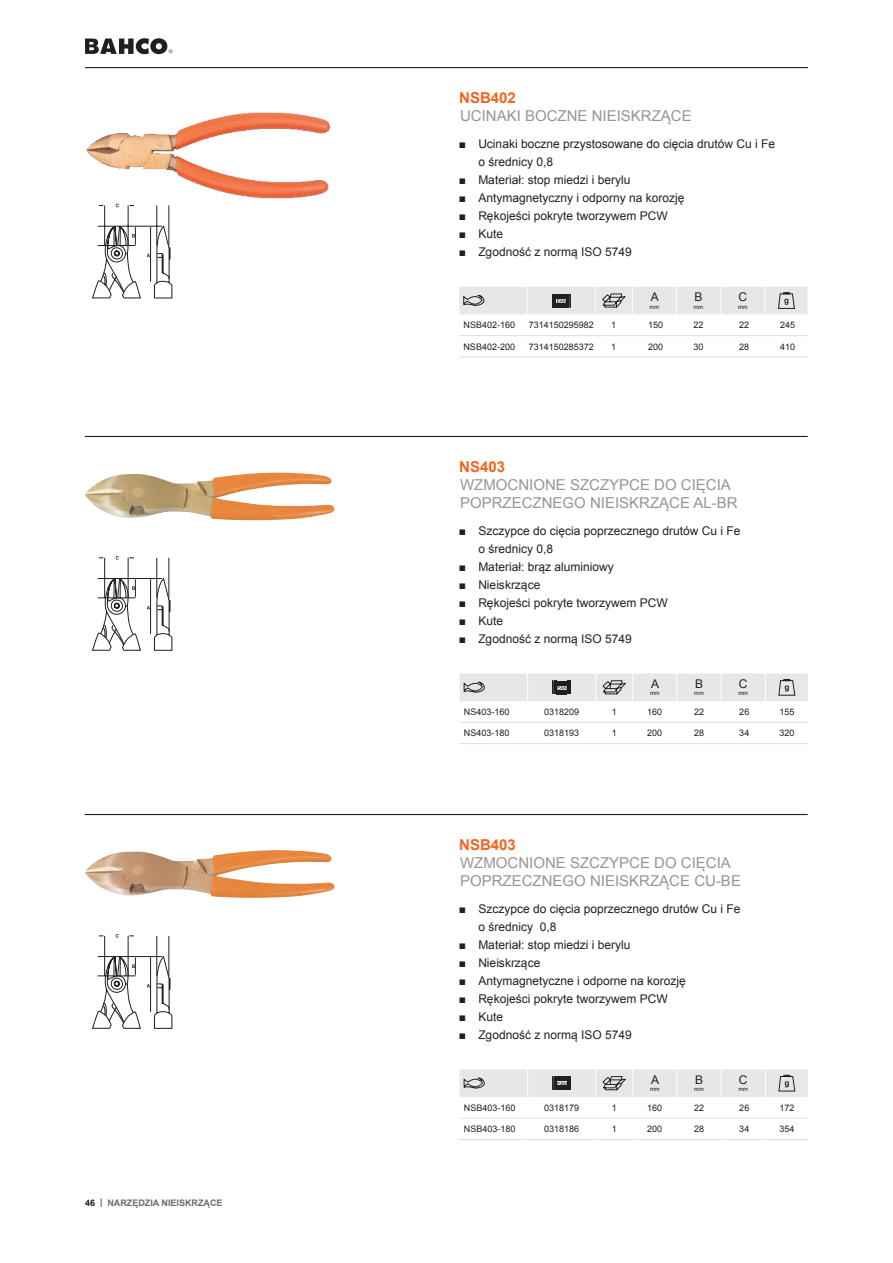
<style>
.page{position:relative;width:893px;height:1263px;background:#fff}
.page>*{position:absolute;margin:0;border:0;box-sizing:border-box;transform-origin:0 0}
.t1{font:15px/18px "Arial";color:#939598}
.t2{font:700 15px "Arial";color:#f36421}
.t3{font:12px/18px "Arial";color:#231f20}
.t4{font:9px "Arial";color:#231f20}
.t5{font:700 9px "Arial";color:#6c6d70}
.t6{font:5.7px "Arial";color:#231f20}
.s1{color:#231f20}
.s2{font-weight:400;color:#231f20}
</style>
<div class="page">
<img style="left:86px;top:112px;width:245px;height:95px">
<hr style="left:104px;top:205px;width:1px;height:41px;background:#231f20">
<hr style="left:128px;top:205px;width:1px;height:41px;background:#231f20">
<hr style="left:157px;top:205px;width:1px;height:41px;background:#231f20">
<hr style="left:169px;top:205px;width:1px;height:41px;background:#231f20">
<svg style="left:92px;top:226px;width:80px;height:72px"></svg>
<hr style="left:104px;top:558px;width:1px;height:40px;background:#231f20">
<hr style="left:128px;top:558px;width:1px;height:40px;background:#231f20">
<hr style="left:157px;top:558px;width:1px;height:40px;background:#231f20">
<hr style="left:169px;top:558px;width:1px;height:40px;background:#231f20">
<svg style="left:92px;top:578px;width:80px;height:72px"></svg>
<hr style="left:104px;top:936px;width:1px;height:40px;background:#231f20">
<hr style="left:128px;top:936px;width:1px;height:40px;background:#231f20">
<hr style="left:157px;top:936px;width:1px;height:40px;background:#231f20">
<hr style="left:169px;top:936px;width:1px;height:40px;background:#231f20">
<svg style="left:92px;top:956px;width:80px;height:72px"></svg>
<hr style="left:85px;top:67px;width:723px;height:1px;background:#231f20">
<hr style="left:85px;top:436px;width:723px;height:1px;background:#231f20">
<hr style="left:85px;top:814px;width:723px;height:1px;background:#231f20">
<img style="left:85px;top:473px;width:249px;height:48px">
<img style="left:85px;top:850px;width:249px;height:48px">
<svg style="left:85px;top:38px;width:88px;height:16px"></svg>
<hr style="left:459px;top:335px;width:68px;height:1px;background:#dcdddf">
<hr style="left:527px;top:335px;width:68px;height:1px;background:#dcdddf">
<hr style="left:595px;top:335px;width:37px;height:1px;background:#dcdddf">
<hr style="left:632px;top:335px;width:44px;height:1px;background:#dcdddf">
<hr style="left:676px;top:335px;width:45px;height:1px;background:#dcdddf">
<hr style="left:721px;top:335px;width:44px;height:1px;background:#dcdddf">
<hr style="left:765px;top:335px;width:43px;height:1px;background:#dcdddf">
<hr style="left:459px;top:356px;width:68px;height:1px;background:#dcdddf">
<hr style="left:527px;top:356px;width:68px;height:1px;background:#dcdddf">
<hr style="left:595px;top:356px;width:37px;height:1px;background:#dcdddf">
<hr style="left:632px;top:356px;width:44px;height:1px;background:#dcdddf">
<hr style="left:676px;top:356px;width:45px;height:1px;background:#dcdddf">
<hr style="left:721px;top:356px;width:44px;height:1px;background:#dcdddf">
<hr style="left:765px;top:356px;width:43px;height:1px;background:#dcdddf">
<svg style="left:459px;top:287px;width:349px;height:27px;background:#dbdcde"></svg>
<hr style="left:459px;top:743px;width:69px;height:1px;background:#dcdddf">
<hr style="left:528px;top:743px;width:68px;height:1px;background:#dcdddf">
<hr style="left:633px;top:743px;width:44px;height:1px;background:#dcdddf">
<hr style="left:765px;top:743px;width:44px;height:1px;background:#dcdddf">
<hr style="left:596px;top:743px;width:37px;height:1px;background:#dcdddf">
<hr style="left:677px;top:743px;width:44px;height:1px;background:#dcdddf">
<hr style="left:721px;top:743px;width:44px;height:1px;background:#dcdddf">
<svg style="left:460px;top:673px;width:348px;height:50px"></svg>
<hr style="left:459px;top:1139px;width:69px;height:1px;background:#dcdddf">
<hr style="left:528px;top:1139px;width:68px;height:1px;background:#dcdddf">
<hr style="left:633px;top:1139px;width:44px;height:1px;background:#dcdddf">
<hr style="left:765px;top:1139px;width:44px;height:1px;background:#dcdddf">
<hr style="left:596px;top:1139px;width:37px;height:1px;background:#dcdddf">
<hr style="left:677px;top:1139px;width:44px;height:1px;background:#dcdddf">
<hr style="left:721px;top:1139px;width:44px;height:1px;background:#dcdddf">
<svg style="left:460px;top:1069px;width:348px;height:50px"></svg>
<p class="t5" style="left:85px;top:1196px;width:139px"><span class="s1">46</span> <span class="s2">|</span> NARZĘDZIA NIEISKRZĄCE</p>
<p class="t2" style="left:459px;top:88px;width:58px">NSB402</p>
<p class="t1" style="left:460px;top:107px;width:233px">UCINAKI BOCZNE NIEISKRZĄCE</p>
<p class="t3" style="left:478px;top:135px;width:298px;text-indent:-20px">■ Ucinaki boczne przystosowane do cięcia drutów Cu i Fe o średnicy 0,8</p>
<p class="t3" style="left:459px;top:171px;width:173px">■ Materiał: stop miedzi i berylu</p>
<p class="t3" style="left:459px;top:189px;width:227px">■ Antymagnetyczny i odporny na korozję</p>
<p class="t3" style="left:459px;top:207px;width:210px">■ Rękojeści pokryte tworzywem PCW</p>
<p class="t3" style="left:459px;top:225px;width:46px">■ Kute</p>
<p class="t3" style="left:459px;top:243px;width:174px">■ Zgodność z normą ISO 5749</p>
<p class="t3" style="left:651px;top:288px;width:10px">A</p>
<p class="t6" style="left:650px;top:303px;width:11px">mm</p>
<p class="t3" style="left:695px;top:288px;width:10px">B</p>
<p class="t6" style="left:694px;top:303px;width:11px">mm</p>
<p class="t3" style="left:738px;top:288px;width:10px">C</p>
<p class="t6" style="left:738px;top:303px;width:11px">mm</p>
<p class="t4" style="left:463px;top:319px;width:53px">NSB402-160</p>
<p class="t4" style="left:529px;top:319px;width:67px">7314150295982</p>
<p class="t4" style="left:611px;top:319px;width:7px">1</p>
<p class="t4" style="left:648px;top:319px;width:17px">150</p>
<p class="t4" style="left:694px;top:319px;width:12px">22</p>
<p class="t4" style="left:739px;top:319px;width:12px">22</p>
<p class="t4" style="left:780px;top:319px;width:17px">245</p>
<p class="t4" style="left:463px;top:340px;width:53px">NSB402-200</p>
<p class="t4" style="left:529px;top:340px;width:67px">7314150285372</p>
<p class="t4" style="left:611px;top:340px;width:7px">1</p>
<p class="t4" style="left:648px;top:340px;width:17px">200</p>
<p class="t4" style="left:694px;top:340px;width:12px">30</p>
<p class="t4" style="left:739px;top:340px;width:12px">28</p>
<p class="t4" style="left:780px;top:340px;width:17px">410</p>
<p class="t2" style="left:459px;top:457px;width:47px">NS403</p>
<p class="t1" style="left:460px;top:476px;width:279px">WZMOCNIONE SZCZYPCE DO CIĘCIA<br>POPRZECZNEGO NIEISKRZĄCE AL-BR</p>
<p class="t3" style="left:478px;top:522px;width:264px;text-indent:-20px">■ Szczypce do cięcia poprzecznego drutów Cu i Fe o średnicy 0,8</p>
<p class="t3" style="left:459px;top:558px;width:156px">■ Materiał: brąz aluminiowy</p>
<p class="t3" style="left:459px;top:576px;width:83px">■ Nieiskrzące</p>
<p class="t3" style="left:459px;top:594px;width:210px">■ Rękojeści pokryte tworzywem PCW</p>
<p class="t3" style="left:459px;top:612px;width:46px">■ Kute</p>
<p class="t3" style="left:459px;top:630px;width:174px">■ Zgodność z normą ISO 5749</p>
<p class="t3" style="left:651px;top:675px;width:10px">A</p>
<p class="t6" style="left:650px;top:689px;width:11px">mm</p>
<p class="t3" style="left:695px;top:675px;width:10px">B</p>
<p class="t6" style="left:694px;top:689px;width:11px">mm</p>
<p class="t3" style="left:739px;top:675px;width:10px">C</p>
<p class="t6" style="left:738px;top:689px;width:11px">mm</p>
<p class="t4" style="left:464px;top:706px;width:47px">NS403-160</p>
<p class="t4" style="left:544px;top:706px;width:37px">0318209</p>
<p class="t4" style="left:612px;top:706px;width:7px">1</p>
<p class="t4" style="left:647px;top:706px;width:17px">160</p>
<p class="t4" style="left:694px;top:706px;width:12px">22</p>
<p class="t4" style="left:739px;top:706px;width:12px">26</p>
<p class="t4" style="left:779px;top:706px;width:17px">155</p>
<p class="t4" style="left:464px;top:727px;width:47px">NS403-180</p>
<p class="t4" style="left:544px;top:727px;width:37px">0318193</p>
<p class="t4" style="left:612px;top:727px;width:7px">1</p>
<p class="t4" style="left:647px;top:727px;width:17px">200</p>
<p class="t4" style="left:694px;top:727px;width:12px">28</p>
<p class="t4" style="left:739px;top:727px;width:12px">34</p>
<p class="t4" style="left:779px;top:727px;width:17px">320</p>
<p class="t2" style="left:459px;top:835px;width:58px">NSB403</p>
<p class="t1" style="left:460px;top:854px;width:282px">WZMOCNIONE SZCZYPCE DO CIĘCIA<br>POPRZECZNEGO NIEISKRZĄCE CU-BE</p>
<p class="t3" style="left:478px;top:900px;width:264px;text-indent:-20px">■ Szczypce do cięcia poprzecznego drutów Cu i Fe o średnicy 0,8</p>
<p class="t3" style="left:459px;top:936px;width:173px">■ Materiał: stop miedzi i berylu</p>
<p class="t3" style="left:459px;top:954px;width:83px">■ Nieiskrzące</p>
<p class="t3" style="left:459px;top:972px;width:228px">■ Antymagnetyczne i odporne na korozję</p>
<p class="t3" style="left:459px;top:990px;width:210px">■ Rękojeści pokryte tworzywem PCW</p>
<p class="t3" style="left:459px;top:1008px;width:46px">■ Kute</p>
<p class="t3" style="left:459px;top:1026px;width:174px">■ Zgodność z normą ISO 5749</p>
<p class="t3" style="left:651px;top:1070px;width:10px">A</p>
<p class="t6" style="left:650px;top:1085px;width:11px">mm</p>
<p class="t3" style="left:695px;top:1070px;width:10px">B</p>
<p class="t6" style="left:694px;top:1085px;width:11px">mm</p>
<p class="t3" style="left:739px;top:1070px;width:10px">C</p>
<p class="t6" style="left:738px;top:1085px;width:11px">mm</p>
<p class="t4" style="left:464px;top:1102px;width:53px">NSB403-160</p>
<p class="t4" style="left:544px;top:1102px;width:37px">0318179</p>
<p class="t4" style="left:612px;top:1102px;width:7px">1</p>
<p class="t4" style="left:647px;top:1102px;width:17px">160</p>
<p class="t4" style="left:694px;top:1102px;width:12px">22</p>
<p class="t4" style="left:739px;top:1102px;width:12px">26</p>
<p class="t4" style="left:779px;top:1102px;width:17px">172</p>
<p class="t4" style="left:464px;top:1123px;width:53px">NSB403-180</p>
<p class="t4" style="left:544px;top:1123px;width:37px">0318186</p>
<p class="t4" style="left:612px;top:1123px;width:7px">1</p>
<p class="t4" style="left:647px;top:1123px;width:17px">200</p>
<p class="t4" style="left:694px;top:1123px;width:12px">28</p>
<p class="t4" style="left:739px;top:1123px;width:12px">34</p>
<p class="t4" style="left:779px;top:1123px;width:17px">354</p>
</div>
